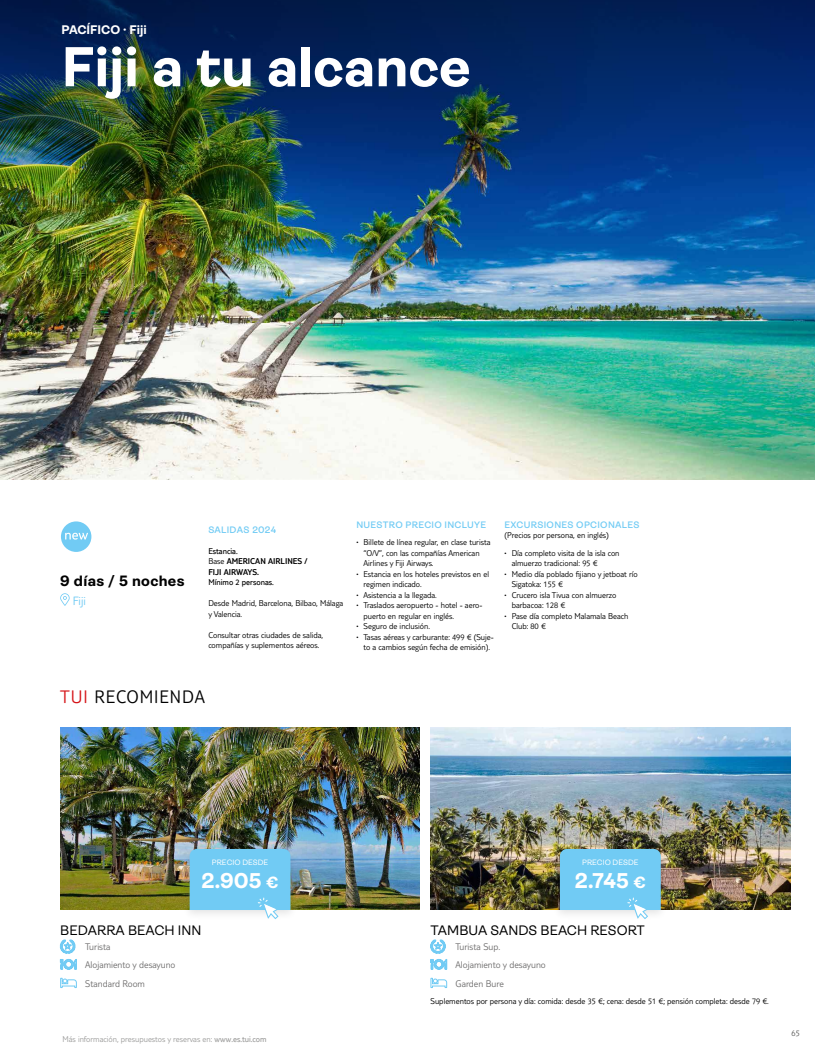
<style>
.page{position:relative;width:815px;height:1053px;background:#fff}
.page>*{position:absolute;margin:0;border:0;box-sizing:border-box;transform-origin:0 0}
.t1{font:700 56.25px "Ambit";color:#fff}
.t2{font:700 21.38px "Ambit";color:#fff}
.t3{font:300 18.75px "TUI Type";letter-spacing:.05em;color:#000}
.t4{font:700 15px "Ambit";letter-spacing:.02em;color:#000}
.t5{font:13.75px "Ambit";color:#000}
.t6{font:700 12.5px "Ambit";color:#fff}
.t7{font:300 12.5px "TUI Type";color:#71cbf4}
.t8{font:300 10px/18.5px "TUI Type";color:#706f6f}
.t9{font:600 9.38px "Ambit";letter-spacing:.03em;color:#71cbf4}
.t10{font:300 8.75px/10.5px "TUI Type";color:#000}
.t11{font:300 8.75px "TUI Type";color:#9d9d9c}
.t12{font:300 8.75px/10.5px "TUI Type";color:#000}
.t13{font:8.75px "TUI Type";color:#000}
.t14{font:300 8.75px "TUI Type";color:#575756}
.t15{font:7.75px "Ambit";color:#fff}
.s1{font-weight:400}
.s2{font-style:inherit}
.s3{font-weight:700}
.s4{color:#d51317}
.s5{font-size:16.25px}
</style>
<div class="page">
<img style="left:0;top:193px;width:815px;height:286px">
<img style="left:0;top:0;width:815px;height:193px">
<svg style="left:60px;top:593px;width:10px;height:12px"></svg>
<svg style="left:60px;top:939px;width:17px;height:30px"></svg>
<svg style="left:60px;top:977px;width:17px;height:11px"></svg>
<svg style="left:430px;top:939px;width:17px;height:30px"></svg>
<svg style="left:430px;top:977px;width:17px;height:11px"></svg>
<svg style="left:61px;top:521px;width:30px;height:31px"></svg>
<img style="left:60px;top:727px;width:360px;height:182px">
<img style="left:431px;top:727px;width:359px;height:182px">
<div style="left:182px;top:844px;width:116px;height:77px;background:#000;opacity:.1"></div>
<div style="left:552px;top:844px;width:116px;height:77px;background:#000;opacity:.1"></div>
<svg style="left:190px;top:848px;width:100px;height:71px;background:#82cff2"></svg>
<svg style="left:560px;top:848px;width:101px;height:71px;background:#82cef1"></svg>
<h3 class="t6" style="left:62px;top:23px;width:87px">PACÍFICO · Fiji</h3>
<h1 class="t1" style="left:62px;top:36px;width:411px">Fiji a tu alcance</h1>
<h3 class="t4" style="left:60px;top:572px;width:126px">9 días / 5 noches</h3>
<h3 class="t7" style="left:73px;top:593px;width:15px">Fiji</h3>
<p class="t9" style="left:208px;top:524px;width:69px">SALIDAS 2024</p>
<p class="t12" style="left:208px;top:545px;width:101px"><span class="s1">Estancia.<br></span><span class="s2">Base</span> AMERICAN AIRLINES /<br>FIJI AIRWAYS.</p>
<p class="t13" style="left:208px;top:577px;width:67px">Mínimo 2 personas.</p>
<p class="t10" style="left:208px;top:598px;width:137px">Desde Madrid, Barcelona, Bilbao, Málaga y Valencia.</p>
<p class="t10" style="left:208px;top:629px;width:116px">Consultar otras ciudades de salida, compañías y suplementos aéreos.</p>
<p class="t9" style="left:356px;top:519px;width:131px">NUESTRO PRECIO INCLUYE</p>
<p class="t10" style="left:356px;top:537px;width:136px"><span class="s3">·</span> Billete de línea regular, en clase turista</p>
<p class="t10" style="left:364px;top:547px;width:118px">“O/V”, con las compañías American</p>
<p class="t10" style="left:364px;top:558px;width:72px">Airlines y Fiji Airways.</p>
<p class="t10" style="left:356px;top:568px;width:134px"><span class="s3">·</span> Estancia en los hoteles previstos en el</p>
<p class="t10" style="left:364px;top:579px;width:60px">regimen indicado.</p>
<p class="t10" style="left:356px;top:589px;width:82px"><span class="s3">·</span> Asistencia a la llegada.</p>
<p class="t10" style="left:356px;top:600px;width:128px"><span class="s3">·</span> Traslados aeropuerto - hotel - aero-</p>
<p class="t10" style="left:364px;top:610px;width:92px">puerto en regular en inglés.</p>
<p class="t10" style="left:356px;top:621px;width:75px"><span class="s3">·</span> Seguro de inclusión.</p>
<p class="t10" style="left:356px;top:631px;width:139px"><span class="s3">·</span> Tasas aéreas y carburante: 499 € (Suje-</p>
<p class="t10" style="left:364px;top:642px;width:128px">to a cambios según fecha de emisión).</p>
<p class="t9" style="left:505px;top:519px;width:136px">EXCURSIONES OPCIONALES</p>
<p class="t10" style="left:505px;top:526px;width:116px;line-height:17.6px">(Precios por persona, en inglés)<br><span class="s3">·</span> Día completo visita de la isla con</p>
<p class="t10" style="left:512px;top:558px;width:88px">almuerzo tradicional: 95 €</p>
<p class="t10" style="left:505px;top:568px;width:135px"><span class="s3">·</span> Medio día poblado fijiano y jetboat río</p>
<p class="t10" style="left:512px;top:579px;width:53px">Sigatoka: 155 €</p>
<p class="t10" style="left:505px;top:589px;width:113px"><span class="s3">·</span> Crucero isla Tivua con almuerzo</p>
<p class="t10" style="left:512px;top:600px;width:55px">barbacoa: 128 €</p>
<p class="t10" style="left:505px;top:610px;width:125px"><span class="s3">·</span> Pase día completo Malamala Beach</p>
<p class="t10" style="left:512px;top:621px;width:36px">Club: 80 €</p>
<h3 class="t3" style="left:60px;top:686px;width:146px"><span class="s4">TUI</span> RECOMIENDA</h3>
<p class="t15" style="left:212px;top:858px;width:58px">PRECIO DESDE</p>
<h2 class="t2" style="left:201px;top:869px;width:79px">2.905 <span class="s5">€</span></h2>
<p class="t15" style="left:582px;top:858px;width:58px">PRECIO DESDE</p>
<h2 class="t2" style="left:575px;top:869px;width:73px">2.745 <span class="s5">€</span></h2>
<h3 class="t5" style="left:60px;top:922px;width:143px">BEDARRA BEACH INN</h3>
<p class="t8" style="left:85px;top:936px;width:92px">Turista<br>Alojamiento y desayuno<br>Standard Room</p>
<h3 class="t5" style="left:431px;top:922px;width:216px">TAMBUA SANDS BEACH RESORT</h3>
<p class="t8" style="left:456px;top:936px;width:92px">Turista Sup.<br>Alojamiento y desayuno<br>Garden Bure</p>
<p class="t10" style="left:431px;top:995px;width:340px">Suplementos por persona y día: comida: desde 35 €; cena: desde 51 €; pensión completa: desde 79 €.</p>
<p class="t11" style="left:62px;top:1033px;width:206px">Más información, presupuestos y reservas en: <span class="s1">www.es.tui.com</span></p>
<p class="t14" style="left:791px;top:1028px;width:10px">65</p>
</div>
